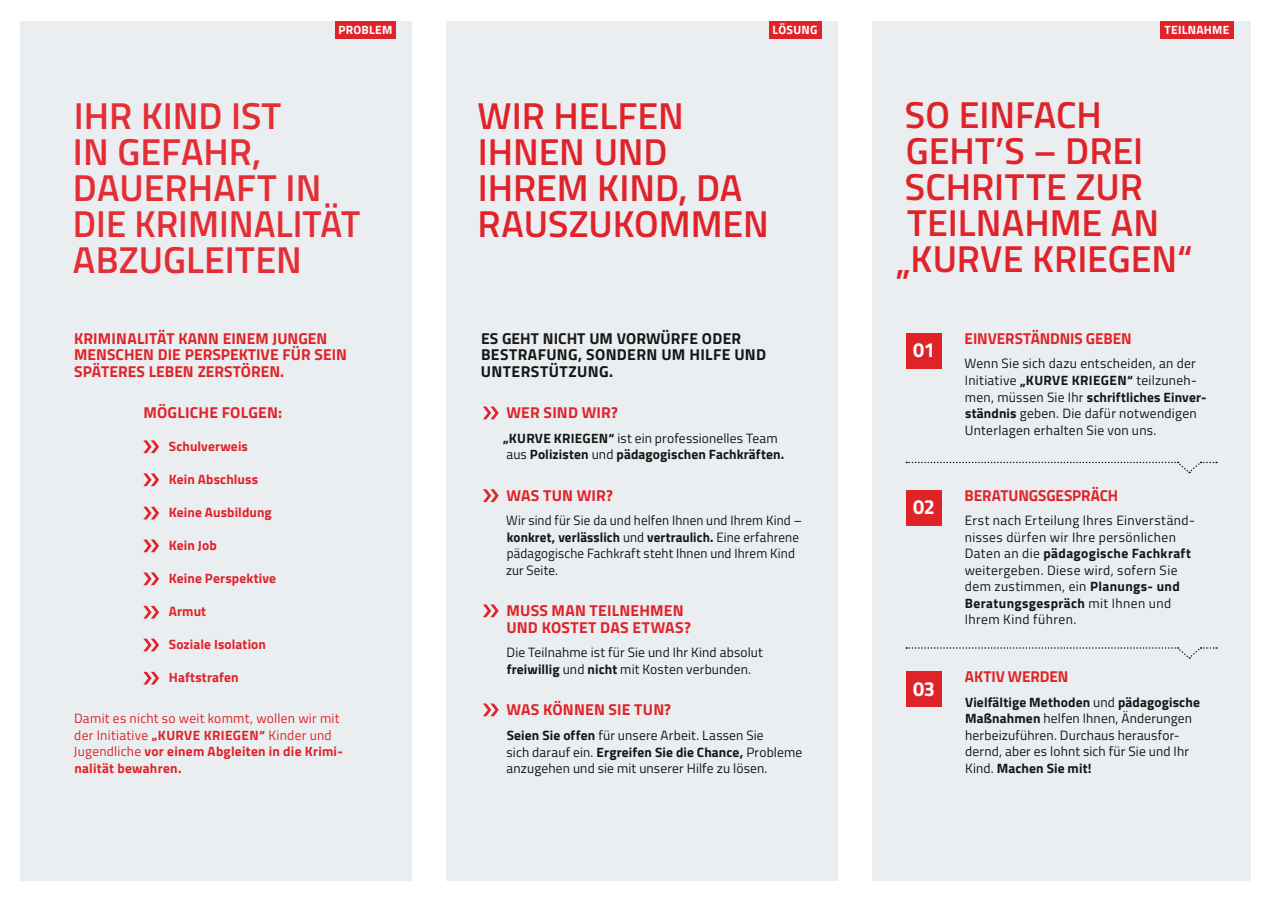
<style>
.page{position:relative;width:1272px;height:902px;background:#fff}
.page>*{position:absolute;margin:0;border:0;box-sizing:border-box;transform-origin:0 0}
.t1{font:600 37.5px/36px "Titillium Web";color:#df2329}
.t2{font:600 37.5px/36px "Titillium Web";color:#e42e36}
.t3{font:600 37.5px/36px "Titillium Web";letter-spacing:-.005em;color:#e0232a}
.t4{font:700 20.55px "Titillium Web";color:#fff}
.t5{font:700 15.75px/16.5px "Titillium Web";color:#df2329}
.t6{font:700 15.75px/16.5px "Titillium Web";letter-spacing:.02em;color:#151616}
.t7{font:13.5px/16.5px "Titillium Web";letter-spacing:.015em;color:#151616}
.t8{font:700 13.5px/16.5px "Titillium Web";letter-spacing:.01em;color:#df2329}
.t9{font:700 13.5px/16.5px "Titillium Web";letter-spacing:.01em;color:#151616}
.t10{font:13.5px/16.5px "Titillium Web";letter-spacing:.02em;color:#df2329}
.t11{font:700 12px "Titillium Web";letter-spacing:.025em;color:#fff}
.s1{font-weight:400}
.s2{color:#1c1a1b}
.s3{font-weight:700}
</style>
<div class="page">
<div style="left:446px;top:21px;width:391px;height:859px;background:#ebeef0"></div>
<div style="left:872px;top:21px;width:378px;height:859px;background:#ebeef0"></div>
<div style="left:21px;top:21px;width:391px;height:859px;background:#ebeef0"></div>
<svg style="left:483px;top:406px;width:16px;height:13px"></svg>
<svg style="left:483px;top:489px;width:16px;height:13px"></svg>
<svg style="left:483px;top:604px;width:16px;height:13px"></svg>
<svg style="left:483px;top:703px;width:16px;height:13px"></svg>
<svg style="left:143px;top:440px;width:16px;height:13px"></svg>
<svg style="left:143px;top:473px;width:16px;height:13px"></svg>
<svg style="left:143px;top:506px;width:16px;height:13px"></svg>
<svg style="left:143px;top:539px;width:16px;height:13px"></svg>
<svg style="left:143px;top:572px;width:16px;height:13px"></svg>
<svg style="left:143px;top:605px;width:16px;height:13px"></svg>
<svg style="left:143px;top:638px;width:16px;height:13px"></svg>
<svg style="left:143px;top:671px;width:16px;height:13px"></svg>
<div style="left:769px;top:21px;width:52px;height:17px;background:#e0232a"></div>
<div style="left:1160px;top:21px;width:73px;height:17px;background:#df2329"></div>
<div style="left:906px;top:333px;width:35px;height:35px;background:#df2329"></div>
<div style="left:906px;top:489px;width:35px;height:36px;background:#df2329"></div>
<div style="left:906px;top:671px;width:35px;height:36px;background:#df2329"></div>
<div style="left:335px;top:21px;width:61px;height:17px;background:#e0232a"></div>
<svg style="left:906px;top:461px;width:310px;height:12px"></svg>
<svg style="left:906px;top:647px;width:310px;height:12px"></svg>
<p class="t11" style="left:338px;top:20px;width:55px">PROBLEM</p>
<h1 class="t2" style="left:73px;top:96px;width:289px">IHR KIND IST<br>IN GEFAHR,<br>DAUERHAFT IN<br>DIE KRIMINALITÄT<br>ABZUGLEITEN</h1>
<p class="t5" style="left:74px;top:329px;width:274px">KRIMINALITÄT KANN EINEM JUNGEN<br>MENSCHEN DIE PERSPEKTIVE FÜR SEIN<br>SPÄTERES LEBEN ZERSTÖREN.</p>
<p class="t5" style="left:143px;top:403px;width:140px">MÖGLICHE FOLGEN:</p>
<p class="t8" style="left:169px;top:437px;width:81px">Schulverweis</p>
<p class="t8" style="left:169px;top:470px;width:91px">Kein Abschluss</p>
<p class="t8" style="left:169px;top:503px;width:104px">Keine Ausbildung</p>
<p class="t8" style="left:169px;top:536px;width:49px">Kein Job</p>
<p class="t8" style="left:169px;top:569px;width:109px">Keine Perspektive</p>
<p class="t8" style="left:169px;top:602px;width:39px">Armut</p>
<p class="t8" style="left:169px;top:635px;width:99px">Soziale Isolation</p>
<p class="t8" style="left:169px;top:668px;width:71px">Haftstrafen</p>
<p class="t10" style="left:74px;top:709px;width:267px">Damit es nicht so weit kommt, wollen wir mit der Initiative</p>
<p class="t8" style="left:152px;top:733px;width:7px">”</p>
<p class="t8" style="left:74px;top:726px;width:271px;text-indent:84px">KURVE KRIEGEN“ <span class="s1">Kinder und<br>Jugendliche</span> vor einem Abgleiten in die Krimi&shy;nalität bewahren.</p>
<p class="t11" style="left:772px;top:20px;width:46px">LÖSUNG</p>
<p class="t11" style="left:1164px;top:20px;width:66px">TEILNAHME</p>
<h1 class="t3" style="left:477px;top:96px;width:293px">WIR HELFEN<br>IHNEN UND<br>IHREM KIND, DA<br>RAUSZUKOMMEN</h1>
<p class="t6" style="left:481px;top:329px;width:287px">ES <span class="s2">GEHT NICH</span>T UM VORWÜRFE ODER<br>BESTRAFUNG, SONDERN UM HILFE UND<br>UNTERSTÜTZUNG.</p>
<p class="t5" style="left:506px;top:403px;width:113px">WER SIND WIR?</p>
<p class="t9" style="left:503px;top:436px;width:7px">”</p>
<p class="t9" style="left:506px;top:429px;width:279px">KURVE KRIEGEN“ <span class="s1">ist ein professionelles Team aus</span> Polizisten <span class="s1">und</span> pädagogischen Fachkräften.</p>
<p class="t5" style="left:506px;top:486px;width:108px">WAS TUN WIR?</p>
<p class="t7" style="left:506px;top:511px;width:297px">Wir sind für Sie da und helfen Ihnen und Ihrem Kind – <span class="s3">konkret, verlässlich</span> und <span class="s3">vertraulich.</span> Eine erfahrene pädagogische Fachkraft steht Ihnen und Ihrem Kind zur Seite.</p>
<p class="t5" style="left:506px;top:601px;width:186px">MUSS MAN TEILNEHMEN<br>UND KOSTET DAS ETWAS?</p>
<p class="t7" style="left:506px;top:643px;width:258px">Die Teilnahme ist für Sie und Ihr Kind absolut <span class="s3">freiwillig</span> und <span class="s3">nicht</span> mit Kosten verbunden.</p>
<p class="t5" style="left:506px;top:700px;width:166px">WAS KÖNNEN SIE TUN?</p>
<p class="t7" style="left:506px;top:726px;width:297px"><span class="s3">Seien Sie offen</span> für unsere Arbeit. Lassen Sie<br>sich darauf ein. <span class="s3">Ergreifen Sie die Chance,</span> Probleme anzugehen und sie mit unserer Hilfe zu lösen.</p>
<h1 class="t1" style="left:904px;top:95px;width:256px">SO EINFACH<br>GEHT’S – DREI<br>SCHRITTE ZUR<br>TEILNAHME AN</h1>
<h1 class="t1" style="left:895px;top:263px;width:17px">”</h1>
<h1 class="t1" style="left:910px;top:239px;width:283px">KURVE KRIEGEN“</h1>
<h2 class="t4" style="left:913px;top:334px;width:23px">01</h2>
<h2 class="t4" style="left:913px;top:491px;width:23px">02</h2>
<h2 class="t4" style="left:913px;top:673px;width:24px">03</h2>
<p class="t5" style="left:964px;top:329px;width:168px">EINVERSTÄNDNIS GEBEN</p>
<p class="t7" style="left:964px;top:355px;width:233px">Wenn Sie sich dazu entscheiden, an der<br>Initiative</p>
<p class="t9" style="left:1019px;top:379px;width:7px">”</p>
<p class="t7" style="left:964px;top:371px;width:243px;text-indent:61px"><span class="s3">KURVE KRIEGEN“</span> teilzuneh&shy;men, müssen Sie Ihr <span class="s3">schriftliches Einver&shy;ständnis</span> geben. Die dafür notwendigen Unterlagen erhalten Sie von uns.</p>
<p class="t5" style="left:964px;top:486px;width:155px">BERATUNGSGESPRÄCH</p>
<p class="t7" style="left:964px;top:511px;width:232px">Erst nach Erteilung Ihres Einverständ&shy;nisses dürfen wir Ihre persönlichen Daten an die <span class="s3">pädagogische Fachkraft </span>weitergeben. Diese wird, sofern Sie dem zustimmen, ein <span class="s3">Planungs- und Beratungsgespräch</span> mit Ihnen und Ihrem Kind führen.</p>
<p class="t5" style="left:964px;top:667px;width:105px">AKTIV WERDEN</p>
<p class="t7" style="left:965px;top:693px;width:236px"><span class="s3">Vielfältige Methoden</span> und <span class="s3">pädagogische Maßnahmen</span> helfen Ihnen, Änderungen herbeizuführen. Durchaus herausfor&shy;dernd, aber es lohnt sich für Sie und Ihr Kind. <span class="s3">Machen Sie mit!</span></p>
</div>
